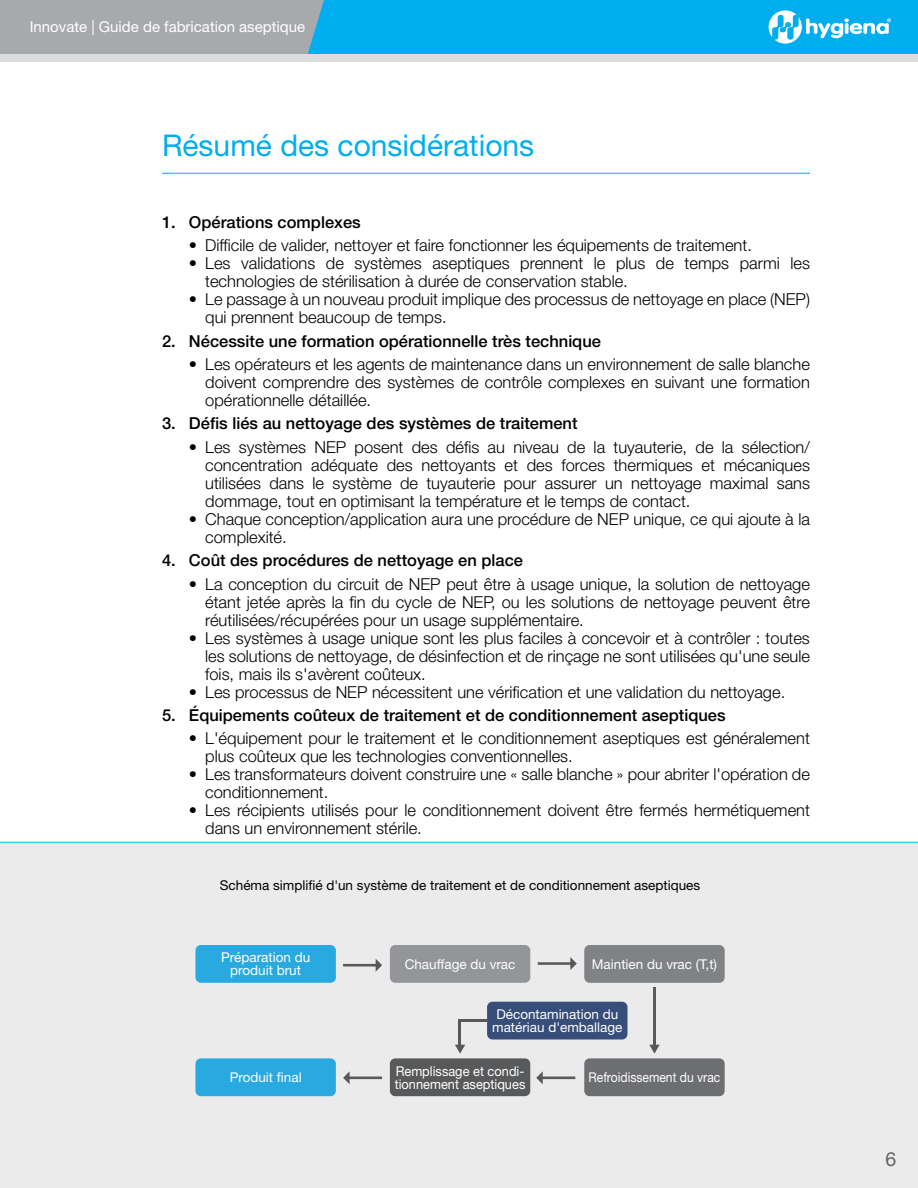
<style>
.page{position:relative;width:918px;height:1188px;background:#fff}
.page>*{position:absolute;margin:0;border:0;box-sizing:border-box;transform-origin:0 0}
.t1{font:30px "Helvetica Neue LT Pro";color:#00aeef}
.t2{font:19.5px "Helvetica Neue LT Pro";color:#636466}
.t3{font:300 16.5px/18px "Helvetica Neue LT Pro";color:#000}
.t4{font:500 16.5px "Helvetica Neue LT Pro";color:#000}
.t5{font:15px "Helvetica Neue LT Pro";color:#fff}
.t6{font:13.5px/13.5px "Helvetica Neue LT Pro";color:#fff;text-align:center}
.t7{font:13.5px "Helvetica Neue LT Pro";color:#000}
.t8{font:13.5px/13.5px "Helvetica Neue LT Pro";color:#fff;scale:.95 1}
.t9{font:13.5px "Helvetica Neue LT Pro";color:#fff;scale:.9 1}
</style>
<div class="page">
<div style="left:305px;top:0;width:613px;height:54px;background:#00aeef"></div>
<div style="left:0;top:0;width:324px;height:54px;background:#a7a9ac"></div>
<div style="left:0;top:54px;width:918px;height:7px;background:#dcddde"></div>
<div style="left:0;top:842px;width:918px;height:346px;background:#ebebec"></div>
<hr style="left:0;top:842px;width:918px;height:1px;background:#44c8f5">
<svg style="left:769px;top:10px;width:122px;height:34px"></svg>
<svg style="left:343px;top:959px;width:39px;height:13px"></svg>
<svg style="left:538px;top:957px;width:39px;height:13px"></svg>
<svg style="left:536px;top:1071px;width:39px;height:13px"></svg>
<div style="left:195px;top:1058px;width:141px;height:38px;background:#28aae1;border-radius:5px"></div>
<div style="left:390px;top:945px;width:140px;height:38px;background:#939598;border-radius:5px"></div>
<div style="left:584px;top:945px;width:141px;height:38px;background:#808285;border-radius:5px"></div>
<div style="left:390px;top:1058px;width:140px;height:38px;background:#58595b;border-radius:5px"></div>
<div style="left:584px;top:1058px;width:141px;height:38px;background:#6d6e71;border-radius:5px"></div>
<div style="left:195px;top:945px;width:141px;height:38px;background:#28aae1;border-radius:5px"></div>
<svg style="left:343px;top:1071px;width:39px;height:13px"></svg>
<div style="left:487px;top:1002px;width:140px;height:38px;background:#374e7a;border-radius:5px"></div>
<hr style="left:459px;top:1019px;width:29px;height:3px;background:#58595b">
<hr style="left:459px;top:1019px;width:2px;height:26px;background:#58595b">
<svg style="left:455px;top:1045px;width:10px;height:9px"></svg>
<hr style="left:653px;top:987px;width:3px;height:58px;background:#58595b">
<svg style="left:649px;top:1045px;width:11px;height:9px"></svg>
<hr style="left:162px;top:173px;width:648px;height:1px;background:#44c8f5">
<p class="t5" style="left:30px;top:18px;width:277px">Innovate | Guide de fabrication aseptique</p>
<h1 class="t1" style="left:162px;top:127px;width:374px">Résumé des considérations</h1>
<p class="t4" style="left:162px;top:212px;width:200px">1. Opérations complexes</p>
<p class="t3" style="left:189px;top:236px;width:564px">• Difficile de valider, nettoyer et faire fonctionner les équipements de traitement.</p>
<p class="t3" style="left:205px;top:254px;width:606px;text-indent:-16px">• Les validations de systèmes aseptiques prennent le plus de temps parmi les technologies de stérilisation à durée de conservation stable.</p>
<p class="t3" style="left:205px;top:290px;width:606px;text-indent:-16px">• Le passage à un nouveau produit implique des processus de nettoyage en place (NEP) qui prennent beaucoup de temps.</p>
<p class="t4" style="left:162px;top:331px;width:441px">2. Nécessite une formation opérationnelle très technique</p>
<p class="t3" style="left:205px;top:355px;width:606px;text-align:justify;text-indent:-16px">• Les opérateurs et les agents de maintenance dans un environnement de salle blanche doivent comprendre des systèmes de contrôle complexes en suivant une formation opérationnelle détaillée.</p>
<p class="t4" style="left:162px;top:414px;width:417px">3. Défis liés au nettoyage des systèmes de traitement</p>
<p class="t3" style="left:205px;top:438px;width:606px;text-align:justify;text-indent:-16px">• Les systèmes NEP posent des défis au niveau de la tuyauterie, de la sélection/ concentration adéquate des nettoyants et des forces thermiques et mécaniques utilisées dans le système de tuyauterie pour assurer un nettoyage maximal sans dommage, tout en optimisant la température et le temps de contact.</p>
<p class="t3" style="left:205px;top:510px;width:606px;text-indent:-16px">• Chaque conception/application aura une procédure de NEP unique, ce qui ajoute à la complexité.</p>
<p class="t4" style="left:162px;top:550px;width:363px">4. Coût des procédures de nettoyage en place</p>
<p class="t3" style="left:205px;top:574px;width:606px;text-align:justify;text-indent:-16px">• La conception du circuit de NEP peut être à usage unique, la solution de nettoyage étant jetée après la fin du cycle de NEP, ou les solutions de nettoyage peuvent être réutilisées/récupérées pour un usage supplémentaire.</p>
<p class="t3" style="left:205px;top:628px;width:606px;text-align:justify;text-indent:-16px">• Les systèmes à usage unique sont les plus faciles à concevoir et à contrôler : toutes les solutions de nettoyage, de désinfection et de rinçage ne sont utilisées qu'une seule fois, mais ils s'avèrent coûteux.</p>
<p class="t3" style="left:189px;top:682px;width:598px">• Les processus de NEP nécessitent une vérification et une validation du nettoyage.</p>
<p class="t4" style="left:162px;top:705px;width:565px">5. Équipements coûteux de traitement et de conditionnement aseptiques</p>
<p class="t3" style="left:205px;top:729px;width:606px;text-indent:-16px">• L'équipement pour le traitement et le conditionnement aseptiques est généralement plus coûteux que les technologies conventionnelles.</p>
<p class="t3" style="left:205px;top:765px;width:606px;text-indent:-16px">• Les transformateurs doivent construire une « salle blanche » pour abriter l'opération de conditionnement.</p>
<p class="t3" style="left:205px;top:801px;width:606px;text-indent:-16px">• Les récipients utilisés pour le conditionnement doivent être fermés hermétiquement dans un environnement stérile.</p>
<p class="t7" style="left:220px;top:877px;width:482px">Schéma simplifié d'un système de traitement et de conditionnement aseptiques</p>
<p class="t6" style="left:221px;top:950px;width:91px">Préparation du produit brut</p>
<p class="t6" style="left:230px;top:1070px;width:74px">Produit final</p>
<p class="t6" style="left:405px;top:957px;width:112px">Chauffage du vrac</p>
<p class="t6" style="left:592px;top:957px;width:127px">Maintien du vrac (T,t)</p>
<p class="t6" style="left:492px;top:1007px;width:132px">Décontamination du matériau d'emballage</p>
<p class="t8" style="left:395px;top:1064px;width:139px">Remplissage et condi&shy;tionnement aseptiques</p>
<p class="t9" style="left:589px;top:1069px;width:148px">Refroidissement du vrac</p>
<p class="t2" style="left:886px;top:1147px;width:12px">6</p>
</div>
